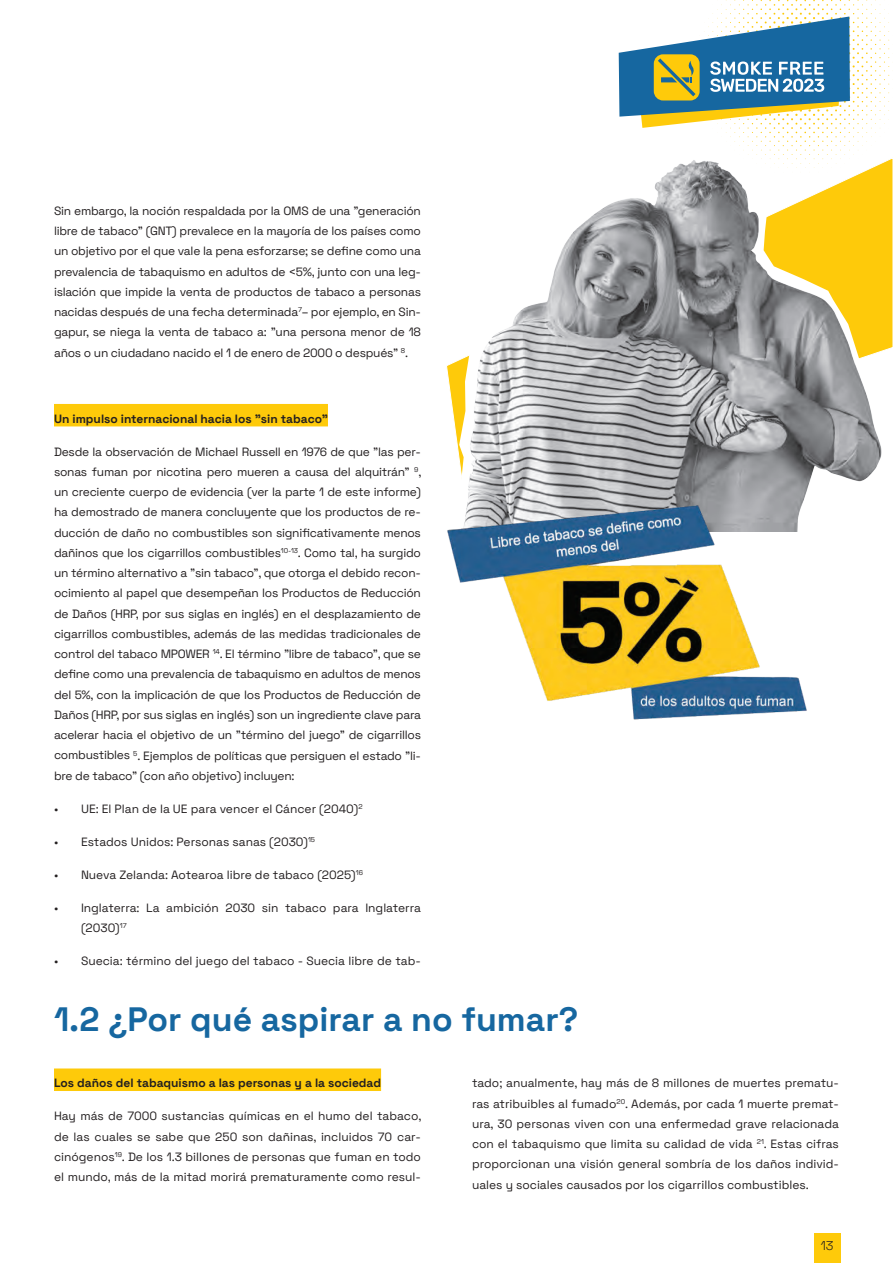
<style>
.page{position:relative;width:893px;height:1263px;background:#fff}
.page>*{position:absolute;margin:0;border:0;box-sizing:border-box;transform-origin:0 0}
.t1{font:700 33.75px "Space Grotesk";color:#1667a0}
.t2{font:300 12.75px "Space Grotesk";color:#231f20}
.t3{font:12px/20.2px "Space Grotesk";color:#231f20;text-align:justify}
.t4{font:700 12px "Space Grotesk";color:#231f20}
</style>
<div class="page">
<svg style="left:619px;top:0;width:271px;height:151px"></svg>
<div style="left:814px;top:1234px;width:27px;height:29px;background:#feca0a"></div>
<img style="left:446px;top:154px;width:445px;height:350px">
<div style="left:54px;top:404px;width:274px;height:22px;background:#feca0a"></div>
<div style="left:54px;top:1068px;width:327px;height:23px;background:#feca0a"></div>
<img style="left:447px;top:504px;width:360px;height:215px">
<p class="t3" style="left:54px;top:200px;width:368px">Sin embargo, la noción respaldada por la OMS de una "generación libre de tabaco" (GNT) prevalece en la mayoría de los países como un objetivo por el que vale la pena esforzarse; se define como una prevalencia de tabaquismo en adultos de &lt;5%, junto con una leg&shy;islación que impide la venta de productos de tabaco a personas nacidas después de una fecha determinada<sup>7</sup>– por ejemplo, en Sin&shy;gapur, se niega la venta de tabaco a: "una persona menor de 18 años o un ciudadano nacido el 1 de enero de 2000 o después" <sup>8</sup>.</p>
<p class="t4" style="left:54px;top:410px;width:275px">Un impulso internacional hacia los "sin tabaco"</p>
<p class="t3" style="left:54px;top:441px;width:369px">Desde la observación de Michael Russell en 1976 de que "las per&shy;sonas fuman por nicotina pero mueren a causa del alquitrán" <sup>9</sup>, un creciente cuerpo de evidencia (ver la parte 1 de este informe) ha demostrado de manera concluyente que los productos de re&shy;ducción de daño no combustibles son significativamente menos dañinos que los cigarrillos combustibles<sup>10-13</sup>. Como tal, ha surgido un término alternativo a "sin tabaco", que otorga el debido recon&shy;ocimiento al papel que desempeñan los Productos de Reducción de Daños (HRP, por sus siglas en inglés) en el desplazamiento de cigarrillos combustibles, además de las medidas tradicionales de control del tabaco MPOWER <sup>14</sup>. El término "libre de tabaco", que se define como una prevalencia de tabaquismo en adultos de menos del 5%, con la implicación de que los Productos de Reducción de Daños (HRP, por sus siglas en inglés) son un ingrediente clave para acelerar hacia el objetivo de un "término del juego" de cigarrillos combustibles <sup>5</sup>. Ejemplos de políticas que persiguen el estado "li&shy;bre de tabaco" (con año objetivo) incluyen:</p>
<p class="t3" style="left:54px;top:798px;width:310px">• UE: El Plan de la UE para vencer el Cáncer (2040)<sup>2</sup></p>
<p class="t3" style="left:54px;top:831px;width:263px">• Estados Unidos: Personas sanas (2030)<sup>15</sup></p>
<p class="t3" style="left:54px;top:864px;width:310px">• Nueva Zelanda: Aotearoa libre de tabaco (2025)<sup>16</sup></p>
<p class="t3" style="left:81px;top:897px;width:341px;text-indent:-27px">• Inglaterra: La ambición 2030 sin tabaco para Inglaterra (2030)<sup>17</sup></p>
<p class="t3" style="left:54px;top:950px;width:368px">• Suecia: término del juego del tabaco - Suecia libre de tab-</p>
<h1 class="t1" style="left:54px;top:994px;width:526px">1.2 ¿Por qué aspirar a no fumar?</h1>
<p class="t4" style="left:54px;top:1074px;width:329px">Los daños del tabaquismo a las personas y a la sociedad</p>
<p class="t3" style="left:54px;top:1105px;width:369px">Hay más de 7000 sustancias químicas en el humo del tabaco, de las cuales se sabe que 250 son dañinas, incluidos 70 car&shy;cinógenos<sup>19</sup>. De los 1.3 billones de personas que fuman en todo el mundo, más de la mitad morirá prematuramente como resul-</p>
<p class="t3" style="left:472px;top:1072px;width:368px">tado; anualmente, hay más de 8 millones de muertes prematu&shy;ras atribuibles al fumado<sup>20</sup>. Además, por cada 1 muerte premat&shy;ura, 30 personas viven con una enfermedad grave relacionada con el tabaquismo que limita su calidad de vida <sup>21</sup>. Estas cifras proporcionan una visión general sombría de los daños individ&shy;uales y sociales causados por los cigarrillos combustibles.</p>
<p class="t2" style="left:821px;top:1236px;width:14px">13</p>
</div>
